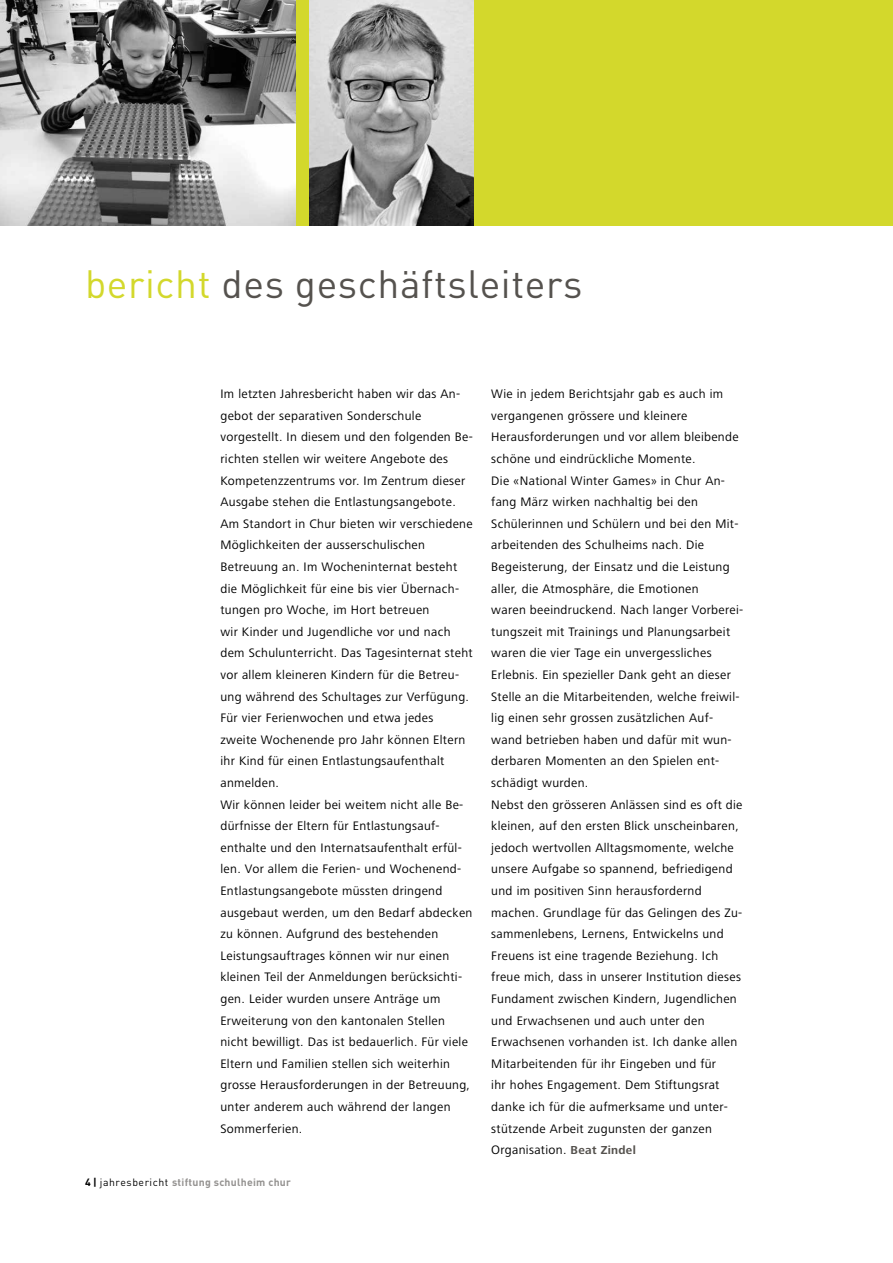
<style>
.page{position:relative;width:893px;height:1263px;background:#fff}
.page>*{position:absolute;margin:0;border:0;box-sizing:border-box;transform-origin:0 0}
.t1{font:39px "DINOT";letter-spacing:.015em;color:#55524e}
.t2{font:12.75px/21.6px "Frutiger Next LT";letter-spacing:.025em;color:#000}
.t3{font:700 10.5px "DINOT";letter-spacing:.025em;color:#949290}
.s1{color:#d3d82c}
.s2{font-weight:700;font-size:12px;color:#55524e}
.s3{color:#000}
.s4{font-weight:400;color:#000}
</style>
<div class="page">
<div style="left:259px;top:0;width:634px;height:225px;background:#d3d82c"></div>
<img style="left:310px;top:0;width:163px;height:225px">
<img style="left:0;top:0;width:296px;height:225px">
<h1 class="t1" style="left:85px;top:257px;width:499px"><span class="s1">bericht</span> des geschäftsleiters</h1>
<p class="t2" style="left:220px;top:383px;width:254px">Im letzten Jahresbericht haben wir das An&shy;gebot der separativen Sonderschule vorgestellt. In diesem und den folgenden Be&shy;richten stellen wir weitere Angebote des Kompetenzzentrums vor. Im Zentrum dieser Ausgabe stehen die Entlastungsangebote.<br>Am Standort in Chur bieten wir verschiedene Möglichkeiten der ausserschulischen Betreuung an. Im Wocheninternat besteht die Möglichkeit für eine bis vier Übernach&shy;tungen pro Woche, im Hort betreuen<br>wir Kinder und Jugendliche vor und nach dem Schulunterricht. Das Tagesinternat steht vor allem kleineren Kindern für die Betreu&shy;ung während des Schultages zur Verfügung.<br>Für vier Ferienwochen und etwa jedes zweite Wochenende pro Jahr können Eltern ihr Kind für einen Entlastungsaufenthalt anmelden.<br>Wir können leider bei weitem nicht alle Be&shy;dürfnisse der Eltern für Entlastungsauf&shy;enthalte und den Internatsaufenthalt erfül&shy;len. Vor allem die Ferien- und Wochenend-Entlastungsangebote müssten dringend ausgebaut werden, um den Bedarf abdecken zu können. Aufgrund des bestehenden Leistungsauftrages können wir nur einen kleinen Teil der Anmeldungen berücksichti&shy;gen. Leider wurden unsere Anträge um Erweiterung von den kantonalen Stellen nicht bewilligt. Das ist bedauerlich. Für viele Eltern und Familien stellen sich weiterhin grosse Herausforderungen in der Betreuung, unter anderem auch während der langen Sommerferien.</p>
<p class="t2" style="left:491px;top:383px;width:253px">Wie in jedem Berichtsjahr gab es auch im vergangenen grössere und kleinere Herausforderungen und vor allem bleibende schöne und eindrückliche Momente.<br>Die «National Winter Games» in Chur An&shy;fang März wirken nachhaltig bei den Schülerinnen und Schülern und bei den Mit&shy;arbeitenden des Schulheims nach. Die Begeisterung, der Einsatz und die Leistung aller, die Atmosphäre, die Emotionen<br>waren beeindruckend. Nach langer Vorberei&shy;tungszeit mit Trainings und Planungsarbeit waren die vier Tage ein unvergessliches Erlebnis. Ein spezieller Dank geht an dieser Stelle an die Mitarbeitenden, welche freiwil&shy;lig einen sehr grossen zusätzlichen Auf-- wand betrieben haben und dafür mit wun&shy;derbaren Momenten an den Spielen ent&shy;schädigt wurden.<br>Nebst den grösseren Anlässen sind es oft die kleinen, auf den ersten Blick unscheinbaren, jedoch wertvollen Alltagsmomente, welche unsere Aufgabe so spannend, befriedigend und im positiven Sinn herausfordernd machen. Grundlage für das Gelingen des Zu&shy;sammenlebens, Lernens, Entwickelns und Freuens ist eine tragende Beziehung. Ich freue mich, dass in unserer Institution dieses Fundament zwischen Kindern, Jugendlichen und Erwachsenen und auch unter den Erwachsenen vorhanden ist. Ich danke allen Mitarbeitenden für ihr Eingeben und für<br>ihr hohes Engagement. Dem Stiftungsrat danke ich für die aufmerksame und unter&shy;stützende Arbeit zugunsten der ganzen Organisation. <span class="s2">Beat Zindel</span></p>
<p class="t3" style="left:85px;top:1175px;width:207px"><span class="s3">4 |</span> <span class="s4">jahresbericht</span> stiftung schulheim chur</p>
</div>
